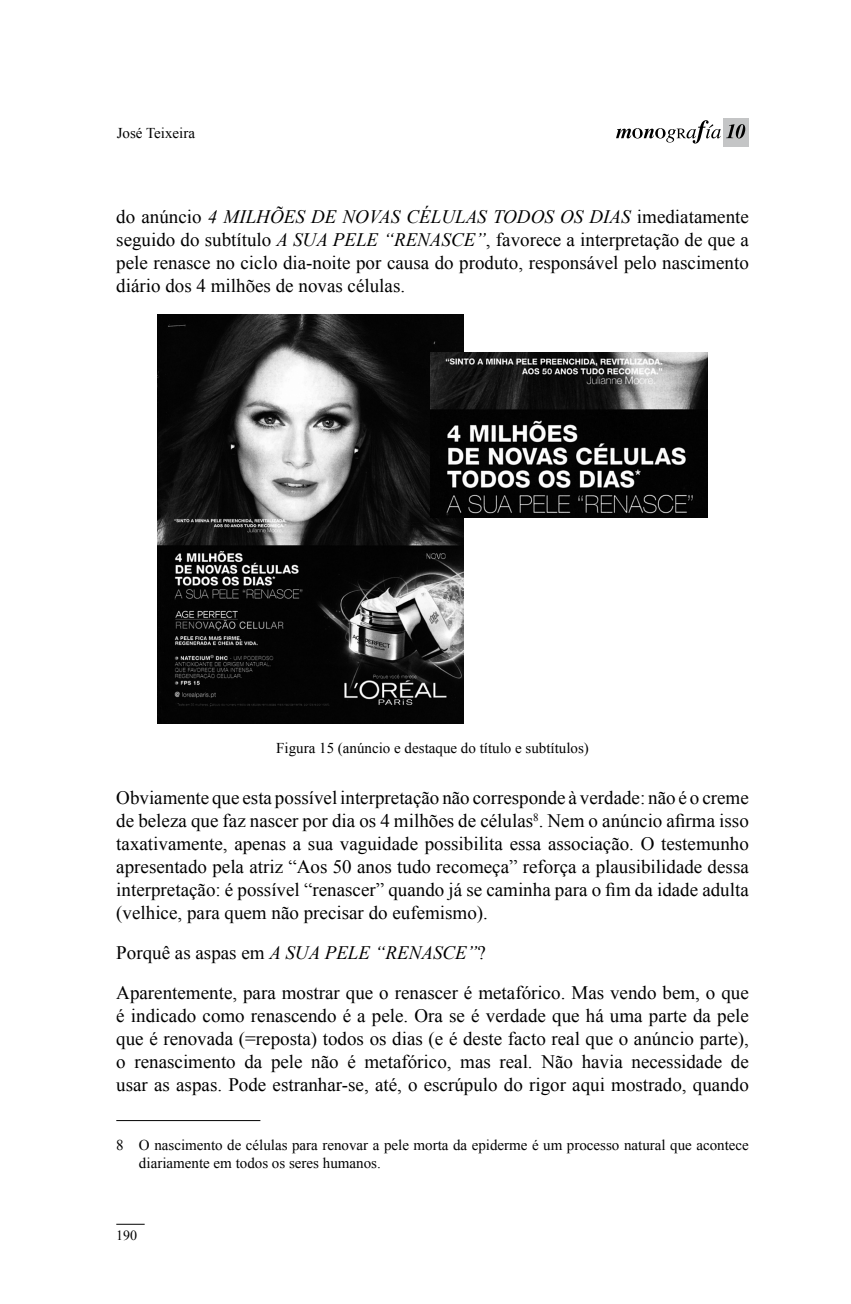
<style>
.page{position:relative;width:851px;height:1304px;background:#fff}
.page>*{position:absolute;margin:0;border:0;box-sizing:border-box;transform-origin:0 0}
.t1{font:19px/23px "Times New Roman";color:#000;text-align:justify}
.t2{font:15px/18px "Times New Roman";color:#000}
.t3{font:14px "Times New Roman";color:#000}
.s1{font-style:italic}
</style>
<div class="page">
<div style="left:723px;top:119px;width:25px;height:28px;background:#c4c5c6"></div>
<svg style="left:616px;top:120px;width:104px;height:24px"></svg>
<svg style="left:726px;top:124px;width:19px;height:14px"></svg>
<svg style="left:116px;top:1224px;width:29px;height:1px"></svg>
<img style="left:158px;top:314px;width:305px;height:409px">
<img style="left:430px;top:352px;width:277px;height:165px">
<hr style="left:116px;top:1120px;width:144px;height:1px;background:#000">
<p class="t2" style="left:117px;top:124px;width:80px">José Teixeira</p>
<p class="t1" style="left:116px;top:205px;width:634px">do anúncio <span class="s1">4 MILHÕES DE NOVAS CÉLULAS TODOS OS DIAS</span> imediatamente seguido do subtítulo <span class="s1">A SUA PELE “RENASCE”</span>, favorece a interpretação de que a pele renasce no ciclo dia-noite por causa do produto, responsável pelo nascimento diário dos 4 milhões de novas células.</p>
<p class="t2" style="left:276px;top:738px;width:314px">Figura 15 (anúncio e destaque do título e subtítulos)</p>
<p class="t1" style="left:116px;top:786px;width:634px">Obviamente que esta possível interpretação não corresponde à verdade: não é o creme de beleza que faz nascer por dia os 4 milhões de células<sup>8</sup>. Nem o anúncio afirma isso taxativamente, apenas a sua vaguidade possibilita essa associação. O testemunho apresentado pela atriz “Aos 50 anos tudo recomeça” reforça a plausibilidade dessa interpretação: é possível “renascer” quando já se caminha para o fim da idade adulta (velhice, para quem não precisar do eufemismo).</p>
<p class="t1" style="left:116px;top:932px;width:634px;line-height:40px">Porquê as aspas em <span class="s1">A SUA PELE “RENASCE”</span>?<br>Aparentemente, para mostrar que o renascer é metafórico. Mas vendo bem, o que</p>
<p class="t1" style="left:116px;top:1004px;width:634px">é indicado como renascendo é a pele. Ora se é verdade que há uma parte da pele que é renovada (=reposta) todos os dias (e é deste facto real que o anúncio parte), o renascimento da pele não é metafórico, mas real. Não havia necessidade de usar as aspas. Pode estranhar-se, até, o escrúpulo do rigor aqui mostrado, quando</p>
<p class="t2" style="left:139px;top:1136px;width:611px;text-indent:-23px">8 O nascimento de células para renovar a pele morta da epiderme é um processo natural que acontece diariamente em todos os seres humanos.</p>
<p class="t3" style="left:116px;top:1226px;width:22px">190</p>
</div>
